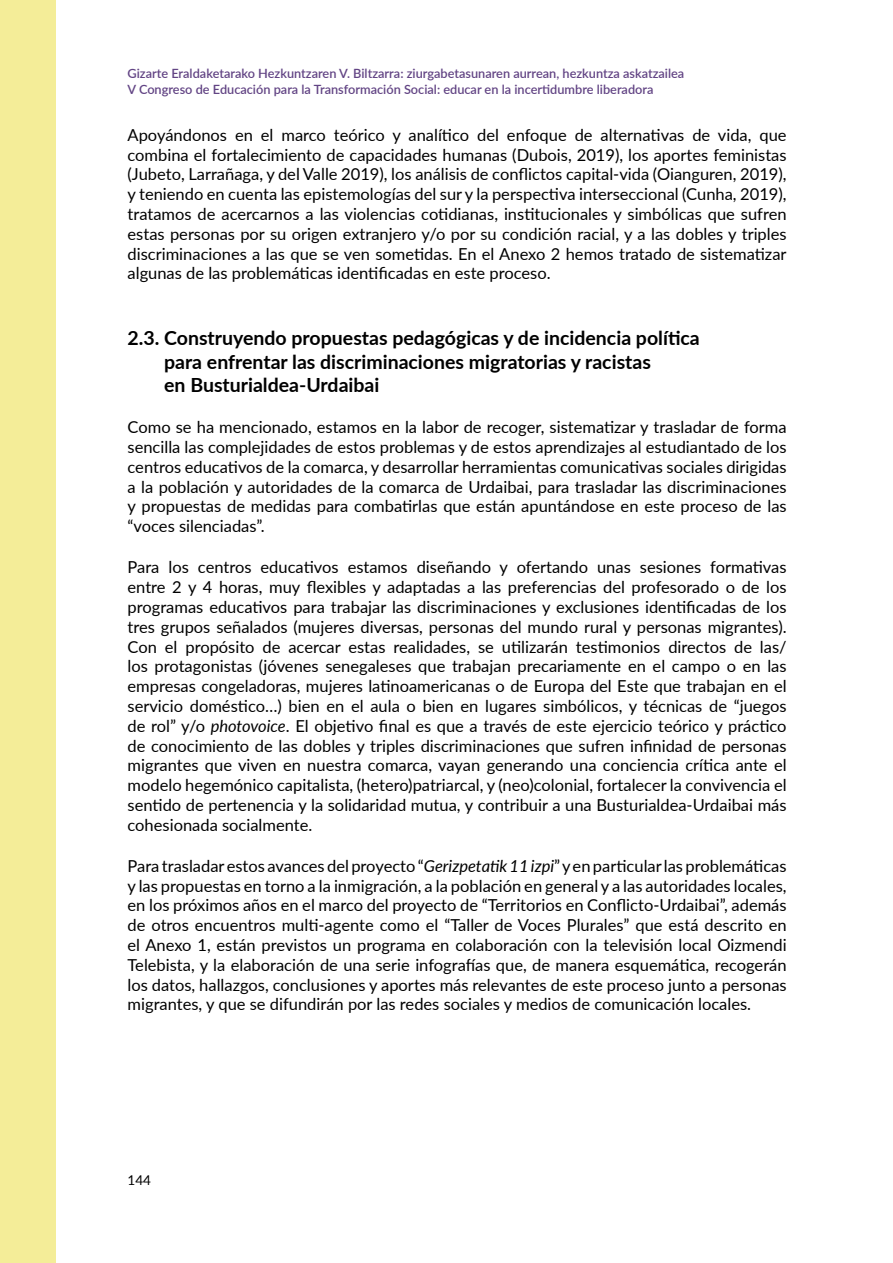
<style>
.page{position:relative;width:893px;height:1263px;background:#fff}
.page>*{position:absolute;margin:0;border:0;box-sizing:border-box;transform-origin:0 0}
.t1{font:700 19.5px/23.4px "Lato";color:#000}
.t2{font:16.5px/19.8px "Lato";color:#000;text-align:justify}
.t3{font:13.5px "Lato";color:#000}
.t4{font:600 12.75px/15.3px "Lato";color:#624484}
.s1{font-style:italic}
</style>
<div class="page">
<div style="left:0;top:0;width:55px;height:1263px;background:#f4ed98"></div>
<p class="t4" style="left:128px;top:65px;width:558px">Gizarte Eraldaketarako Hezkuntzaren V. Biltzarra: ziurgabetasunaren aurrean, hezkuntza askatzailea<br>V Congreso de Educación para la Transformación Social: educar en la incertidumbre liberadora</p>
<p class="t2" style="left:128px;top:124px;width:661px">Apoyándonos en el marco teórico y analítico del enfoque de alternativas de vida, que combina el fortalecimiento de capacidades humanas (Dubois, 2019), los aportes feministas (Jubeto, Larrañaga, y del Valle 2019), los análisis de conflictos capital-vida (Oianguren, 2019), y teniendo en cuenta las epistemologías del sur y la perspectiva interseccional (Cunha, 2019), tratamos de acercarnos a las violencias cotidianas, institucionales y simbólicas que sufren estas personas por su origen extranjero y/o por su condición racial, y a las dobles y triples discriminaciones a las que se ven sometidas. En el Anexo 2 hemos tratado de sistematizar algunas de las problemáticas identificadas en este proceso.</p>
<p class="t1" style="left:164px;top:326px;width:537px;text-indent:-37px">2.3. Construyendo propuestas pedagógicas y de incidencia política para enfrentar las discriminaciones migratorias y racistas<br>en Busturialdea-Urdaibai</p>
<p class="t2" style="left:128px;top:417px;width:661px">Como se ha mencionado, estamos en la labor de recoger, sistematizar y trasladar de forma sencilla las complejidades de estos problemas y de estos aprendizajes al estudiantado de los centros educativos de la comarca, y desarrollar herramientas comunicativas sociales dirigidas a la población y autoridades de la comarca de Urdaibai, para trasladar las discriminaciones y propuestas de medidas para combatirlas que están apuntándose en este proceso de las “voces silenciadas”.</p>
<p class="t2" style="left:128px;top:557px;width:661px">Para los centros educativos estamos diseñando y ofertando unas sesiones formativas entre 2 y 4 horas, muy flexibles y adaptadas a las preferencias del profesorado o de los programas educativos para trabajar las discriminaciones y exclusiones identificadas de los tres grupos señalados (mujeres diversas, personas del mundo rural y personas migrantes).<br>Con el propósito de acercar estas realidades, se utilizarán testimonios directos de las/ los protagonistas (jóvenes senegaleses que trabajan precariamente en el campo o en las empresas congeladoras, mujeres latinoamericanas o de Europa del Este que trabajan en el servicio doméstico…) bien en el aula o bien en lugares simbólicos, y técnicas de “juegos de rol” y/o <span class="s1">photovoice</span>. El objetivo final es que a través de este ejercicio teórico y práctico de conocimiento de las dobles y triples discriminaciones que sufren infinidad de personas migrantes que viven en nuestra comarca, vayan generando una conciencia crítica ante el modelo hegemónico capitalista, (hetero)patriarcal, y (neo)colonial, fortalecer la convivencia el sentido de pertenencia y la solidaridad mutua, y contribuir a una Busturialdea-Urdaibai más cohesionada socialmente.</p>
<p class="t2" style="left:128px;top:855px;width:661px">Para trasladar estos avances del proyecto “<span class="s1">Gerizpetatik 11 izpi</span>” y en particular las problemáticas y las propuestas en torno a la inmigración, a la población en general y a las autoridades locales, en los próximos años en el marco del proyecto de “Territorios en Conflicto-Urdaibai”, además de otros encuentros multi-agente como el “Taller de Voces Plurales” que está descrito en el Anexo 1, están previstos un programa en colaboración con la televisión local Oizmendi Telebista, y la elaboración de una serie infografías que, de manera esquemática, recogerán los datos, hallazgos, conclusiones y aportes más relevantes de este proceso junto a personas migrantes, y que se difundirán por las redes sociales y medios de comunicación locales.</p>
<p class="t3" style="left:128px;top:1170px;width:25px">144</p>
</div>
